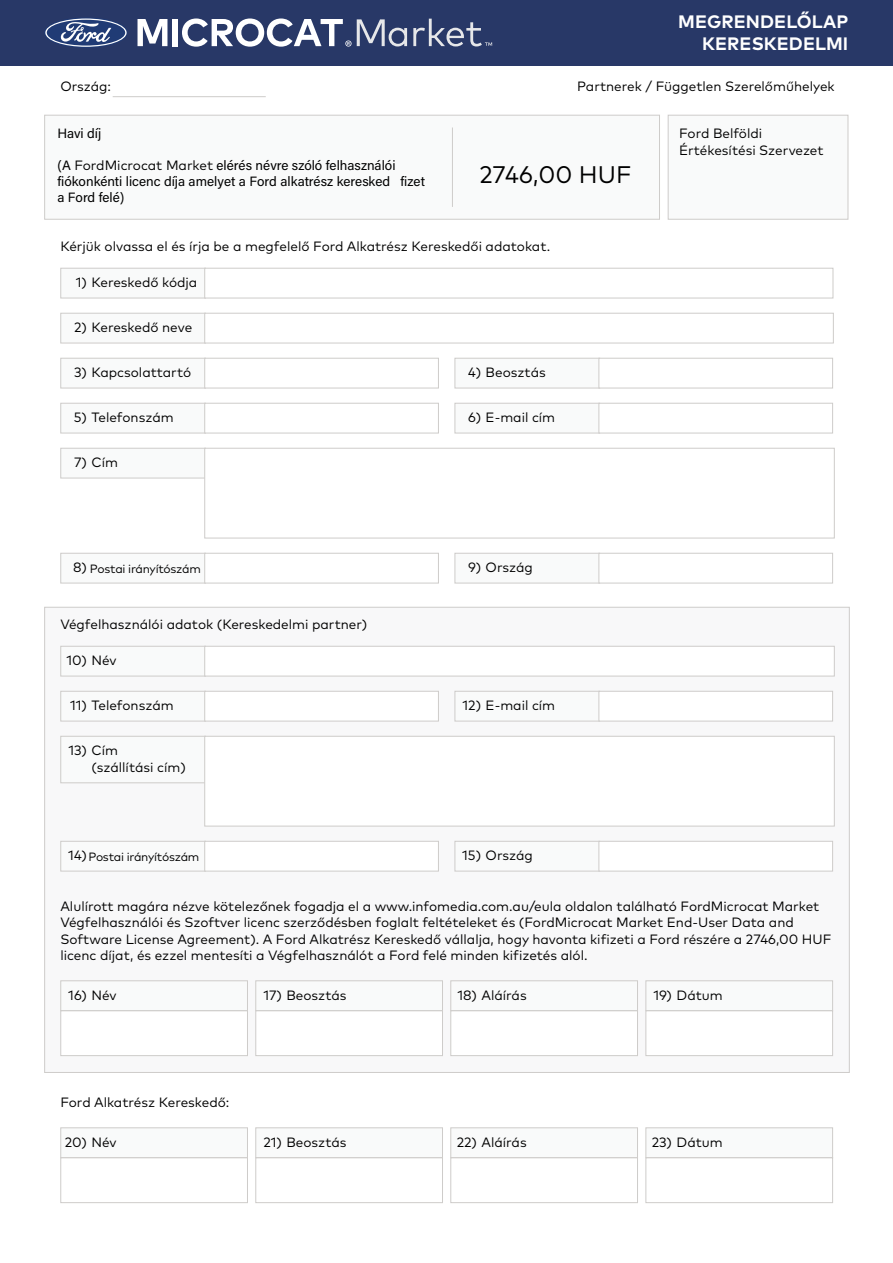
<style>
.page{position:relative;width:893px;height:1263px;background:#fff}
.page>*{position:absolute;margin:0;border:0;box-sizing:border-box;transform-origin:0 0}
.t1{font:24px "FF Mark Pro";color:#000}
.t2{font:700 18px/21.6px "FF Mark Pro";letter-spacing:.005em;color:#fff;text-align:right}
.t3{font:13.5px/16.2px "FF Mark Pro";color:#000}
.t4{font:13.5px/16.2px "Acumin Variable Concept";color:#000}
.t5{font:12px "FF Mark Pro";letter-spacing:-.02em;color:#000}
.s1{font-family:"FF Mark Pro"}
</style>
<div class="page">
<div style="left:44px;top:607px;width:806px;height:466px;background:#f8f8f9;border:1px solid #ceccca"></div>
<div style="left:0;top:0;width:893px;height:66px;background:#283867"></div>
<svg style="left:45px;top:18px;width:82px;height:30px"></svg>
<div style="left:44px;top:115px;width:616px;height:105px;background:#f9fafa;border:1px solid #ceccca"></div>
<div style="left:668px;top:115px;width:180px;height:105px;background:#f9fafa;border:1px solid #ceccca"></div>
<div style="left:60px;top:268px;width:146px;height:30px;background:#f9fafa;border:1px solid #ceccca"></div>
<div style="left:60px;top:358px;width:146px;height:30px;background:#f9fafa;border:1px solid #ceccca"></div>
<div style="left:60px;top:403px;width:146px;height:30px;background:#f9fafa;border:1px solid #ceccca"></div>
<div style="left:60px;top:691px;width:146px;height:30px;background:#f9fafa;border:1px solid #ceccca"></div>
<div style="left:60px;top:553px;width:146px;height:30px;background:#f9fafa;border:1px solid #ceccca"></div>
<div style="left:60px;top:841px;width:146px;height:30px;background:#f9fafa;border:1px solid #ceccca"></div>
<div style="left:60px;top:980px;width:188px;height:31px;background:#f9fafa;border:1px solid #ceccca"></div>
<div style="left:60px;top:1127px;width:188px;height:31px;background:#f9fafa;border:1px solid #ceccca"></div>
<div style="left:255px;top:980px;width:188px;height:31px;background:#f9fafa;border:1px solid #ceccca"></div>
<div style="left:255px;top:1127px;width:188px;height:31px;background:#f9fafa;border:1px solid #ceccca"></div>
<div style="left:450px;top:980px;width:188px;height:31px;background:#f9fafa;border:1px solid #ceccca"></div>
<div style="left:450px;top:1127px;width:188px;height:31px;background:#f9fafa;border:1px solid #ceccca"></div>
<div style="left:60px;top:1010px;width:188px;height:46px;background:#fff;border:1px solid #ceccca"></div>
<div style="left:60px;top:1157px;width:188px;height:46px;background:#fff;border:1px solid #ceccca"></div>
<div style="left:255px;top:1010px;width:188px;height:46px;background:#fff;border:1px solid #ceccca"></div>
<div style="left:255px;top:1157px;width:188px;height:46px;background:#fff;border:1px solid #ceccca"></div>
<div style="left:450px;top:1010px;width:188px;height:46px;background:#fff;border:1px solid #ceccca"></div>
<div style="left:450px;top:1157px;width:188px;height:46px;background:#fff;border:1px solid #ceccca"></div>
<div style="left:60px;top:313px;width:146px;height:30px;background:#f9fafa;border:1px solid #ceccca"></div>
<div style="left:60px;top:646px;width:146px;height:30px;background:#f9fafa;border:1px solid #ceccca"></div>
<div style="left:60px;top:448px;width:146px;height:30px;background:#f9fafa;border:1px solid #ceccca"></div>
<div style="left:60px;top:736px;width:146px;height:47px;background:#f9fafa;border:1px solid #ceccca"></div>
<div style="left:204px;top:268px;width:629px;height:30px;background:#fff;border:1px solid #ceccca"></div>
<div style="left:204px;top:358px;width:235px;height:30px;background:#fff;border:1px solid #ceccca"></div>
<div style="left:204px;top:403px;width:235px;height:30px;background:#fff;border:1px solid #ceccca"></div>
<div style="left:204px;top:691px;width:235px;height:30px;background:#fff;border:1px solid #ceccca"></div>
<div style="left:204px;top:553px;width:235px;height:30px;background:#fff;border:1px solid #ceccca"></div>
<div style="left:204px;top:841px;width:235px;height:30px;background:#fff;border:1px solid #ceccca"></div>
<div style="left:204px;top:313px;width:630px;height:30px;background:#fff;border:1px solid #ceccca"></div>
<div style="left:204px;top:646px;width:631px;height:30px;background:#fff;border:1px solid #ceccca"></div>
<div style="left:204px;top:448px;width:631px;height:90px;background:#fff;border:1px solid #ceccca"></div>
<div style="left:204px;top:736px;width:631px;height:90px;background:#fff;border:1px solid #ceccca"></div>
<div style="left:645px;top:980px;width:188px;height:31px;background:#f9fafa;border:1px solid #ceccca"></div>
<div style="left:645px;top:1127px;width:188px;height:31px;background:#f9fafa;border:1px solid #ceccca"></div>
<div style="left:645px;top:1010px;width:188px;height:46px;background:#fff;border:1px solid #ceccca"></div>
<div style="left:645px;top:1157px;width:188px;height:46px;background:#fff;border:1px solid #ceccca"></div>
<div style="left:455px;top:358px;width:145px;height:30px;background:#f9fafa;border:1px solid #ceccca"></div>
<div style="left:455px;top:403px;width:145px;height:30px;background:#f9fafa;border:1px solid #ceccca"></div>
<div style="left:455px;top:691px;width:145px;height:30px;background:#f9fafa;border:1px solid #ceccca"></div>
<div style="left:455px;top:553px;width:145px;height:30px;background:#f9fafa;border:1px solid #ceccca"></div>
<div style="left:455px;top:841px;width:145px;height:30px;background:#f9fafa;border:1px solid #ceccca"></div>
<div style="left:598px;top:358px;width:235px;height:30px;background:#fff;border:1px solid #ceccca"></div>
<div style="left:598px;top:403px;width:235px;height:30px;background:#fff;border:1px solid #ceccca"></div>
<div style="left:598px;top:691px;width:235px;height:30px;background:#fff;border:1px solid #ceccca"></div>
<div style="left:598px;top:553px;width:235px;height:30px;background:#fff;border:1px solid #ceccca"></div>
<div style="left:598px;top:841px;width:235px;height:30px;background:#fff;border:1px solid #ceccca"></div>
<hr style="left:452px;top:128px;width:1px;height:79px;background:#ceccca">
<svg style="left:138px;top:19px;width:29px;height:27px"></svg>
<div style="left:173px;top:19px;width:5px;height:27px;background:#fff"></div>
<svg style="left:182px;top:18px;width:225px;height:29px"></svg>
<svg style="left:413px;top:19px;width:79px;height:27px"></svg>
<hr style="left:113px;top:96px;width:153px;height:1px;background:#ceccca">
<p class="t2" style="left:678px;top:10px;width:172px">MEGRENDELŐLAP<br>KERESKEDELMI</p>
<p class="t3" style="left:60px;top:77px;width:52px">Ország:</p>
<p class="t3" style="left:577px;top:77px;width:259px">Partnerek / Független Szerelőműhelyek</p>
<p class="t4" style="left:57px;top:124px;width:45px">Havi díj</p>
<p class="t4" style="left:57px;top:157px;width:369px">(A <span class="s1">FordMicrocat Market</span> elérés névre szóló felhasználói fiókonkénti licenc díja amelyet a Ford alkatrész kereskedő fizet a Ford felé)</p>
<p class="t3" style="left:60px;top:237px;width:491px">Kérjük olvassa el és írja be a megfelelő Ford Alkatrész Kereskedői adatokat.</p>
<p class="t1" style="left:479px;top:156px;width:154px">2746,00 HUF</p>
<p class="t3" style="left:76px;top:273px;width:123px">1) Kereskedő kódja</p>
<p class="t3" style="left:74px;top:318px;width:120px">2) Kereskedő neve</p>
<p class="t3" style="left:74px;top:363px;width:119px">3) Kapcsolattartó</p>
<p class="t3" style="left:74px;top:408px;width:101px">5) Telefonszám</p>
<p class="t3" style="left:74px;top:453px;width:45px">7) Cím</p>
<p class="t3" style="left:73px;top:558px;width:15px">8)</p>
<p class="t5" style="left:90px;top:559px;width:112px">Postai irányítószám</p>
<p class="t3" style="left:60px;top:615px;width:308px">Végfelhasználói adatok (Kereskedelmi partner)</p>
<p class="t3" style="left:67px;top:651px;width:52px">10) Név</p>
<p class="t3" style="left:70px;top:696px;width:105px">11) Telefonszám</p>
<p class="t3" style="left:68px;top:741px;width:51px">13) Cím</p>
<p class="t3" style="left:91px;top:758px;width:96px">(szállítási cím)</p>
<p class="t3" style="left:68px;top:846px;width:20px">14)</p>
<p class="t5" style="left:88px;top:847px;width:112px">Postai irányítószám</p>
<p class="t3" style="left:468px;top:363px;width:79px">4) Beosztás</p>
<p class="t3" style="left:468px;top:408px;width:89px">6) E-mail cím</p>
<p class="t3" style="left:468px;top:558px;width:66px">9) Ország</p>
<p class="t3" style="left:463px;top:696px;width:94px">12) E-mail cím</p>
<p class="t3" style="left:462px;top:846px;width:72px">15) Ország</p>
<p class="t3" style="left:679px;top:124px;width:85px">Ford Belföldi</p>
<p class="t3" style="left:679px;top:141px;width:146px">Értékesítési Szervezet</p>
<p class="t3" style="left:60px;top:897px;width:773px">Alulírott magára nézve kötelezőnek fogadja el a www.infomedia.com.au/eula oldalon található FordMicrocat Market Végfelhasználói és Szoftver licenc szerződésben foglalt feltételeket és (FordMicrocat Market End-User Data and Software License Agreement). A Ford Alkatrész Kereskedő vállalja, hogy havonta kifizeti a Ford részére a 2746,00 HUF licenc díjat, és ezzel mentesíti a Végfelhasználót a Ford felé minden kifizetés alól.</p>
<p class="t3" style="left:68px;top:986px;width:50px">16) Név</p>
<p class="t3" style="left:263px;top:986px;width:85px">17) Beosztás</p>
<p class="t3" style="left:60px;top:1093px;width:171px">Ford Alkatrész Kereskedő:</p>
<p class="t3" style="left:65px;top:1133px;width:53px">20) Név</p>
<p class="t3" style="left:263px;top:1133px;width:85px">21) Beosztás</p>
<p class="t3" style="left:457px;top:986px;width:71px">18) Aláírás</p>
<p class="t3" style="left:457px;top:1133px;width:71px">22) Aláírás</p>
<p class="t3" style="left:653px;top:986px;width:71px">19) Dátum</p>
<p class="t3" style="left:652px;top:1133px;width:73px">23) Dátum</p>
</div>
